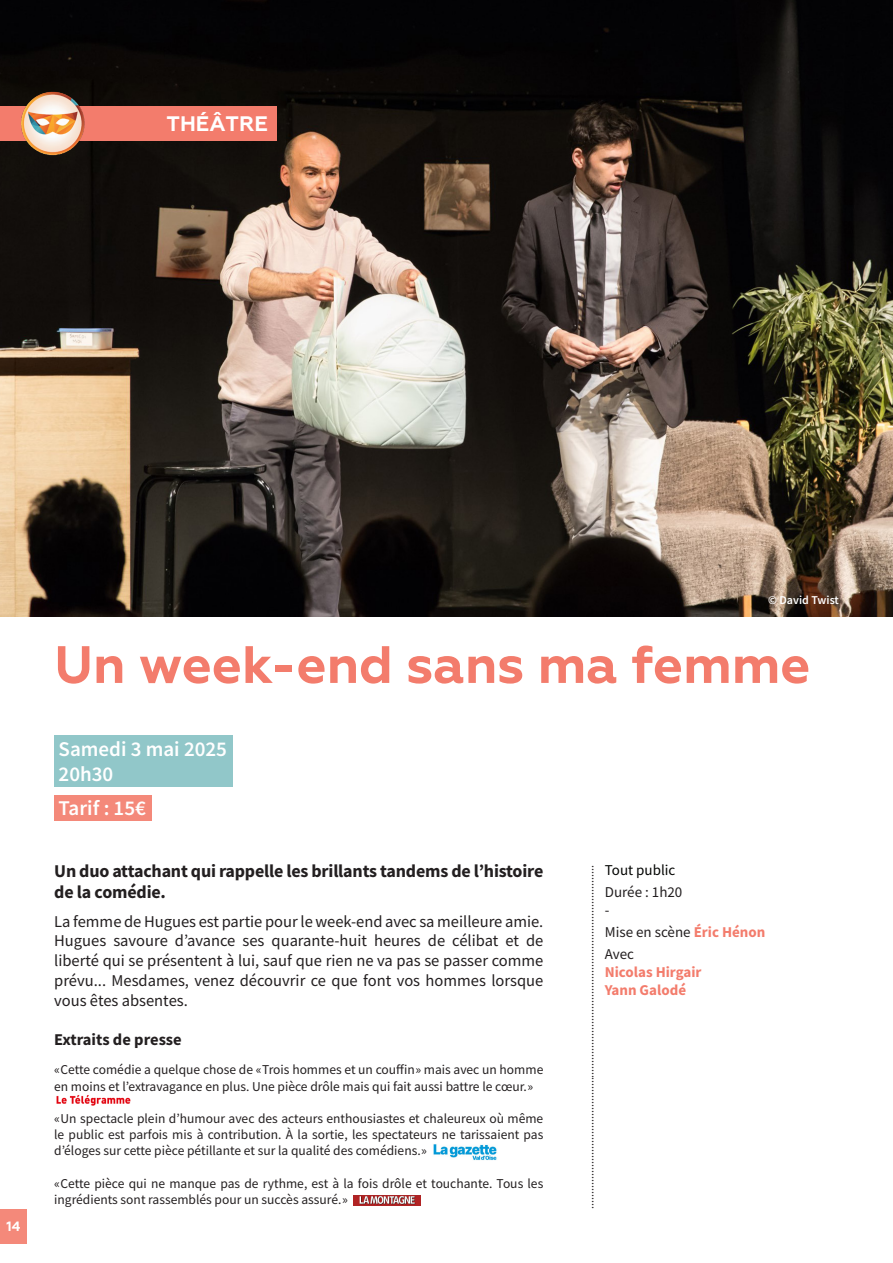
<style>
.page{position:relative;width:893px;height:1263px;background:#fff}
.page>*{position:absolute;margin:0;border:0;box-sizing:border-box;transform-origin:0 0}
.t1{font:700 52.5px "Geometria";color:#f37c6c}
.t2{font:600 21px/25.2px "Source Sans Pro";color:#fff}
.t3{font:700 21px "Geometria";color:#fff}
.t4{font:700 18px/21.6px "Source Sans Pro";letter-spacing:-.01em;color:#231f20}
.t5{font:16.5px/19.8px "Source Sans Pro";color:#231f20;text-align:justify}
.t6{font:700 16.5px "Source Sans Pro";color:#231f20}
.t7{font:15px "Source Sans Pro";color:#231f20}
.t8{font:700 15px/18px "Source Sans Pro";color:#f37c6c}
.t9{font:15px "Source Sans Pro";color:#040503}
.t10{font:13.5px/16.2px "Source Sans Pro";color:#231f20}
.t11{font:700 13.5px "Geometria";color:#fff}
.t12{font:12px "Source Sans Pro";color:#231f20}
.t13{font:600 12px "Source Sans Pro";letter-spacing:-.01em;color:#fff}
.s1{font-weight:700;color:#f37c6c}
.s2{font-weight:400;color:#231f20}
</style>
<div class="page">
<img style="left:0;top:0;width:893px;height:617px">
<div style="left:54px;top:795px;width:98px;height:26px;background:#f4897a"></div>
<div style="left:54px;top:736px;width:179px;height:51px;background:#91c7c9"></div>
<div style="left:0;top:106px;width:276px;height:34px;background:#f37c6c"></div>
<img style="left:21px;top:89px;width:68px;height:68px">
<img style="left:56px;top:1095px;width:75px;height:11px">
<img style="left:433px;top:1144px;width:64px;height:16px">
<img style="left:353px;top:1195px;width:67px;height:10px">
<div style="left:0;top:1209px;width:27px;height:34px;background:#f4897a"></div>
<p class="t3" style="left:166px;top:112px;width:103px">THÉÂTRE</p>
<p class="t11" style="left:7px;top:1218px;width:15px">14</p>
<p class="t13" style="left:768px;top:592px;width:72px">© David Twist</p>
<p class="t1" style="left:54px;top:633px;width:757px">Un week-end sans ma femme</p>
<h2 class="t2" style="left:59px;top:736px;width:170px">Samedi 3 mai 2025<br>20h30</h2>
<h2 class="t2" style="left:59px;top:795px;width:89px">Tarif : 15€</h2>
<p class="t4" style="left:54px;top:860px;width:491px">Un duo attachant qui rappelle les brillants tandems de l’histoire de la comédie.</p>
<p class="t5" style="left:54px;top:911px;width:491px">La femme de Hugues est partie pour le week-end avec sa meilleure amie.</p>
<p class="t5" style="left:54px;top:931px;width:491px">Hugues savoure d’avance ses quarante-huit heures de célibat et de liberté qui se présentent à lui, sauf que rien ne va pas se passer comme prévu... Mesdames, venez découvrir ce que font vos hommes lorsque vous êtes absentes.</p>
<p class="t6" style="left:54px;top:1029px;width:129px">Extraits de presse</p>
<p class="t10" style="left:54px;top:1062px;width:491px">«Cette comédie a quelque chose de «Trois hommes et un couffin» mais avec un homme en moins et l’extravagance en plus. Une pièce drôle mais qui fait aussi battre le cœur.»</p>
<p class="t10" style="left:54px;top:1110px;width:491px;text-align:justify">«Un spectacle plein d’humour avec des acteurs enthousiastes et chaleureux où même le public est parfois mis à contribution. À la sortie, les spectateurs ne tarissaient pas d’éloges sur cette pièce pétillante et sur la qualité des comédiens.»</p>
<p class="t10" style="left:54px;top:1175px;width:491px">«Cette pièce qui ne manque pas de rythme, est à la fois drôle et touchante. Tous les ingrédients sont rassemblés pour un succès assuré.»</p>
<p class="t12" style="left:582px;top:1209px;width:345px;rotate:-90deg">...................................................................................................................</p>
<p class="t9" style="left:605px;top:860px;width:72px">Tout public</p>
<p class="t7" style="left:605px;top:882px;width:79px">Durée : 1h20</p>
<p class="t7" style="left:605px;top:900px;width:6px">-</p>
<p class="t7" style="left:605px;top:922px;width:162px">Mise en scène <span class="s1">Éric Hénon</span></p>
<p class="t8" style="left:605px;top:945px;width:98px"><span class="s2">Avec<br></span>Nicolas Hirgair<br>Yann Galodé</p>
</div>
